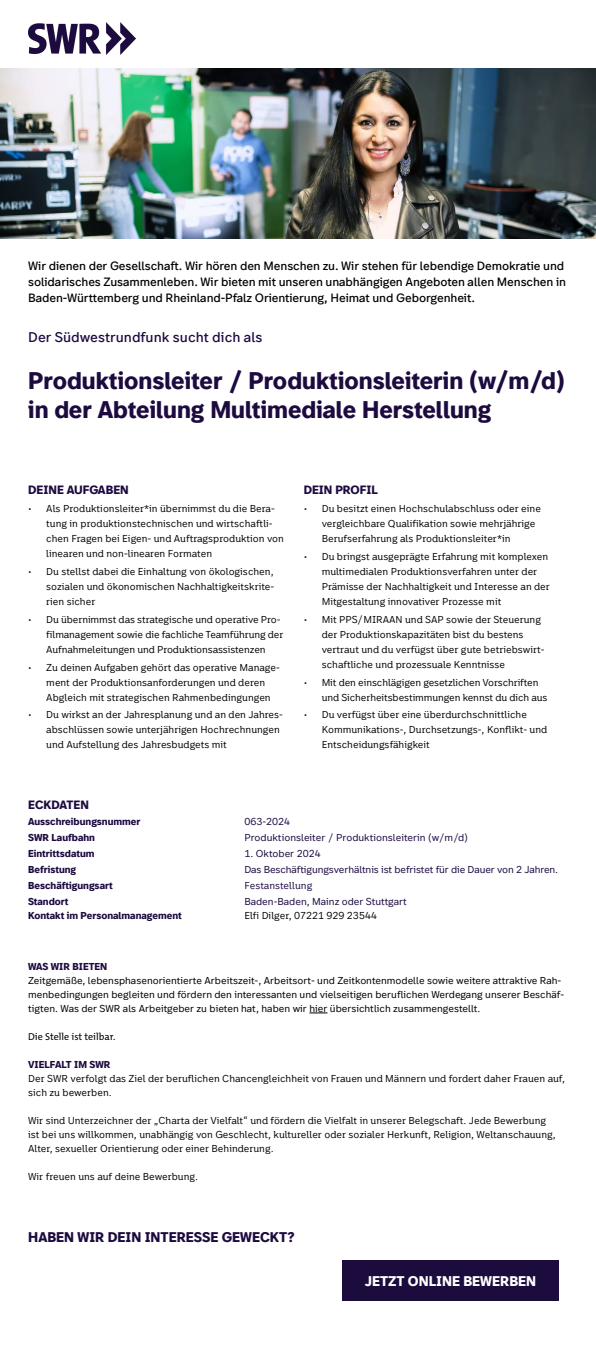
<style>
.page{position:relative;width:596px;height:1361px;background:#fff}
.page>*{position:absolute;margin:0;border:0;box-sizing:border-box;transform-origin:0 0}
.t1{font:700 24px/29px "SWR Sans";color:#1d0b40}
.t2{font:500 14px "SWR Sans";color:#1d0b40}
.t3{font:700 14px "SWR Sans";color:#1d0b40}
.t4{font:700 14px "SWR Sans";color:#fff}
.t5{font:500 12px/16px "SWR Sans";letter-spacing:-.01em;color:#000}
.t6{font:700 12px "SWR Sans";color:#1d0b40}
.t7{font:10px/15px "SWR Text";color:#000}
.t8{font:10px/14px "SWR Sans";color:#000}
.t9{font:10px "SWR Sans";letter-spacing:-.01em;color:#1d0b40}
.t10{font:700 10px "SWR Sans";color:#1d0b40}
.t11{font:10px "The Mix C5";color:#000}
.t12{font:10px "SWR Text";letter-spacing:-.005em;color:#1d0b40}
</style>
<div class="page">
<img style="left:0;top:69px;width:595px;height:170px">
<img style="left:28px;top:23px;width:107px;height:31px">
<svg style="left:309px;top:1012px;width:18px;height:1px"></svg>
<div style="left:342px;top:1260px;width:216px;height:41px;background:#1b0c3d"></div>
<p class="t5" style="left:28px;top:257px;width:539px">Wir dienen der Gesellschaft. Wir hören den Menschen zu. Wir stehen für lebendige Demokratie und solidarisches Zusammenleben. Wir bieten mit unseren unabhängigen Angeboten allen Menschen in<br>Baden-Württemberg und Rheinland-Pfalz Orientierung, Heimat und Geborgenheit.</p>
<p class="t2" style="left:28px;top:328px;width:236px">Der Südwestrundfunk sucht dich als</p>
<p class="t1" style="left:28px;top:366px;width:538px">Produktionsleiter / Produktionsleiterin (w/m/d) in der Abteilung Multimediale Herstellung</p>
<p class="t6" style="left:28px;top:482px;width:102px">DEINE AUFGABEN</p>
<p class="t7" style="left:46px;top:501px;width:239px;text-indent:-18px">• Als Produktionsleiter*in übernimmst du die Bera&shy;tung in produktionstechnischen und wirtschaftli&shy;chen Fragen bei Eigen- und Auftragsproduktion von linearen und non-linearen Formaten</p>
<p class="t7" style="left:46px;top:564px;width:229px;text-align:justify;text-indent:-18px">• Du stellst dabei die Einhaltung von ökologischen, sozialen und ökonomischen Nachhaltigkeitskrite&shy;rien sicher</p>
<p class="t7" style="left:46px;top:612px;width:238px;text-indent:-18px">• Du übernimmst das strategische und operative Pro&shy;filmanagement sowie die fachliche Teamführung der<br>Aufnahmeleitungen und Produktionsassistenzen</p>
<p class="t7" style="left:46px;top:659px;width:235px;text-indent:-18px">• Zu deinen Aufgaben gehört das operative Manage&shy;ment der Produktionsanforderungen und deren<br>Abgleich mit strategischen Rahmenbedingungen</p>
<p class="t7" style="left:46px;top:707px;width:238px;text-indent:-18px">• Du wirkst an der Jahresplanung und an den Jahres&shy;abschlüssen sowie unterjährigen Hochrechnungen und Aufstellung des Jahresbudgets mit</p>
<p class="t6" style="left:303px;top:482px;width:76px">DEIN PROFIL</p>
<p class="t7" style="left:321px;top:501px;width:221px;text-indent:-18px">• Du besitzt einen Hochschulabschluss oder eine vergleichbare Qualifikation sowie mehrjährige<br>Berufserfahrung als Produktionsleiter*in</p>
<p class="t7" style="left:321px;top:549px;width:229px;text-indent:-18px">• Du bringst ausgeprägte Erfahrung mit komplexen multimedialen Produktionsverfahren unter der Prämisse der Nachhaltigkeit und Interesse an der Mitgestaltung innovativer Prozesse mit</p>
<p class="t7" style="left:321px;top:612px;width:224px;text-indent:-18px">• Mit PPS/MIRAAN und SAP sowie der Steuerung der Produktionskapazitäten bist du bestens vertraut und du verfügst über gute betriebswirt&shy;schaftliche und prozessuale Kenntnisse</p>
<p class="t7" style="left:321px;top:674px;width:227px;text-indent:-18px">• Mit den einschlägigen gesetzlichen Vorschriften und Sicherheitsbestimmungen kennst du dich aus</p>
<p class="t7" style="left:321px;top:707px;width:227px;text-indent:-18px">• Du verfügst über eine überdurchschnittliche<br>Kommunikations-, Durchsetzungs-, Konflikt- und<br>Entscheidungsfähigkeit</p>
<p class="t6" style="left:28px;top:797px;width:62px">ECKDATEN</p>
<p class="t10" style="left:28px;top:815px;width:114px">Ausschreibungsnummer</p>
<p class="t9" style="left:244px;top:815px;width:47px">063-2024</p>
<p class="t10" style="left:28px;top:831px;width:68px">SWR Laufbahn</p>
<p class="t9" style="left:244px;top:831px;width:225px">Produktionsleiter / Produktionsleiterin (w/m/d)</p>
<p class="t10" style="left:28px;top:847px;width:68px">Eintrittsdatum</p>
<p class="t9" style="left:244px;top:847px;width:78px">1. Oktober 2024</p>
<p class="t10" style="left:28px;top:863px;width:50px">Befristung</p>
<p class="t9" style="left:244px;top:863px;width:315px">Das Beschäftigungsverhältnis ist befristet für die Dauer von 2 Jahren.</p>
<p class="t10" style="left:28px;top:879px;width:86px">Beschäftigungsart</p>
<p class="t12" style="left:244px;top:879px;width:69px">Festanstellung</p>
<p class="t10" style="left:28px;top:895px;width:42px">Standort</p>
<p class="t9" style="left:244px;top:895px;width:164px">Baden-Baden, Mainz oder Stuttgart</p>
<p class="t10" style="left:28px;top:909px;width:155px">Kontakt im Personalmanagement</p>
<p class="t7" style="left:244px;top:908px;width:134px">Elfi Dilger, 07221 929 23544</p>
<p class="t10" style="left:28px;top:960px;width:81px">WAS WIR BIETEN</p>
<p class="t8" style="left:28px;top:973px;width:537px">Zeitgemäße, lebensphasenorientierte Arbeitszeit-, Arbeitsort- und Zeitkontenmodelle sowie weitere attraktive Rah&shy;menbedingungen begleiten und fördern den interessanten und vielseitigen beruflichen Werdegang unserer Beschäf&shy;tigten. Was der SWR als Arbeitgeber zu bieten hat, haben wir hier übersichtlich zusammengestellt.</p>
<p class="t11" style="left:28px;top:1030px;width:89px">Die Stelle ist teilbar.</p>
<p class="t10" style="left:28px;top:1058px;width:84px">VIELFALT IM SWR</p>
<p class="t7" style="left:28px;top:1071px;width:538px;line-height:14px">Der SWR verfolgt das Ziel der beruflichen Chancengleichheit von Frauen und Männern und fordert daher Frauen auf, sich zu bewerben.</p>
<p class="t7" style="left:28px;top:1113px;width:529px;line-height:14px">Wir sind Unterzeichner der „Charta der Vielfalt“ und fördern die Vielfalt in unserer Belegschaft. Jede Bewerbung ist bei uns willkommen, unabhängig von Geschlecht, kultureller oder sozialer Herkunft, Religion, Weltanschauung,<br>Alter, sexueller Orientierung oder einer Behinderung.</p>
<p class="t7" style="left:28px;top:1169px;width:171px">Wir freuen uns auf deine Bewerbung.</p>
<p class="t3" style="left:28px;top:1228px;width:267px">HABEN WIR DEIN INTERESSE GEWECKT?</p>
<p class="t4" style="left:364px;top:1272px;width:173px">JETZT ONLINE BEWERBEN</p>
</div>
